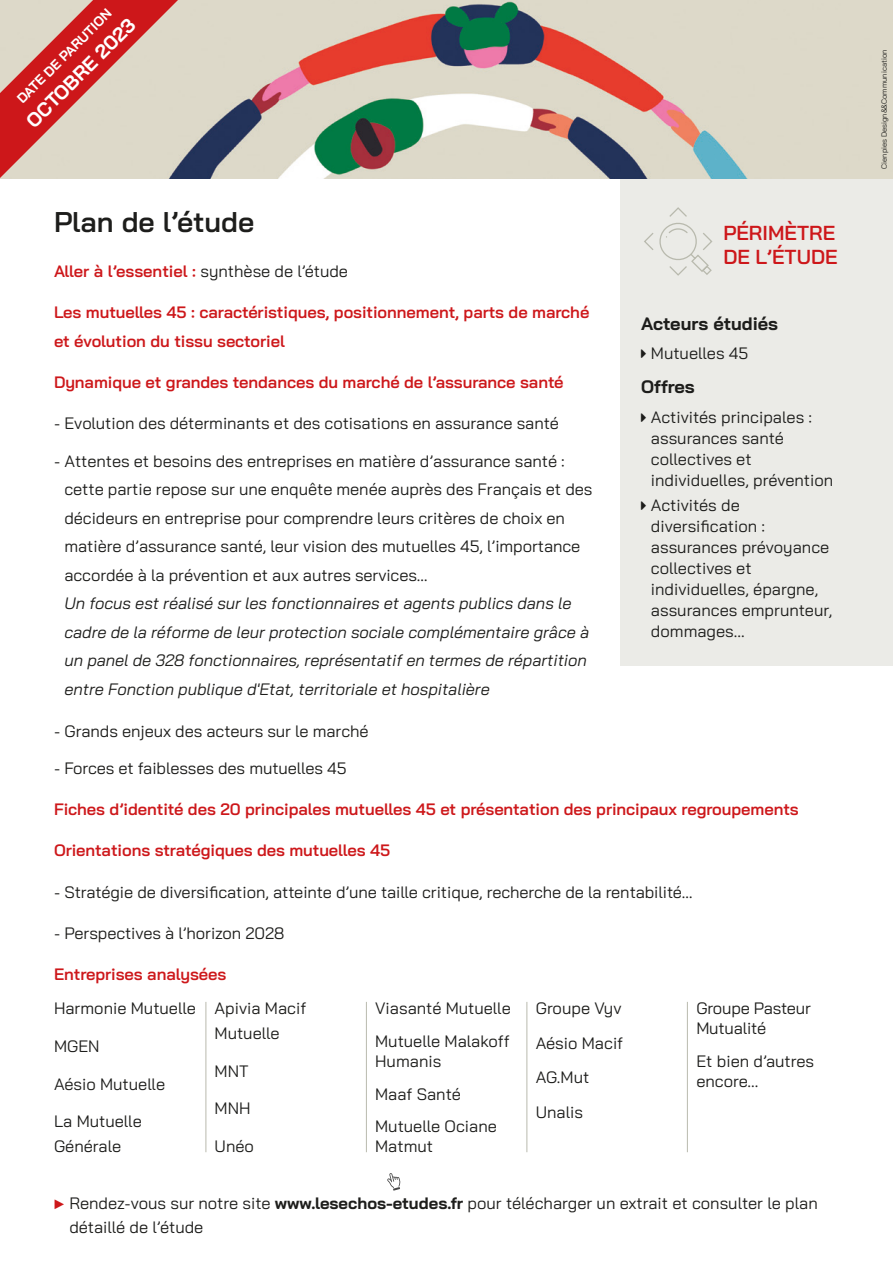
<style>
.page{position:relative;width:893px;height:1263px;background:#fff}
.page>*{position:absolute;margin:0;border:0;box-sizing:border-box;transform-origin:0 0}
.t1{font:600 28.5px "Bai Jamjuree";color:#1d1d1b}
.t2{font:600 20.25px/24.3px "Bai Jamjuree";color:#cd171a}
.t3{font:700 19.5px "Bai Jamjuree";color:#fff}
.t4{font:700 18px "Bai Jamjuree";color:#1d1d1b}
.t5{font:16.5px/21px "Bai Jamjuree";letter-spacing:-.005em;color:#1d1d1b}
.t6{font:600 16.5px/28.5px "Bai Jamjuree";letter-spacing:-.005em;color:#cd171a}
.t7{font:italic 16.5px/28.5px "Bai Jamjuree";letter-spacing:-.005em;color:#1d1d1b}
.t8{font:700 13.5px "Bai Jamjuree";color:#fff}
.t9{font:7.5px "Bai Jamjuree";color:#1d1d1b}
.s1{font-weight:400;color:#1d1d1b}
.s2{color:#cd171a}
.s3{font-weight:700}
</style>
<div class="page">
<div style="left:621px;top:179px;width:272px;height:487px;background:#ebebe7"></div>
<img style="left:0;top:0;width:893px;height:179px">
<hr style="left:366px;top:1002px;width:1px;height:150px;background:#b9baae">
<hr style="left:206px;top:1002px;width:1px;height:150px;background:#b9baae">
<hr style="left:526px;top:1002px;width:1px;height:150px;background:#b9baae">
<hr style="left:687px;top:1002px;width:1px;height:150px;background:#b9baae">
<svg style="left:644px;top:207px;width:69px;height:69px"></svg>
<svg style="left:0;top:0;width:178px;height:178px;background:#d69289"></svg>
<svg style="left:387px;top:1173px;width:13px;height:18px"></svg>
<p class="t8" style="left:14px;top:95px;width:128px;rotate:-45deg">DATE DE PARUTION</p>
<p class="t3" style="left:22px;top:116px;width:147px;rotate:-45deg">OCTOBRE 2023</p>
<h1 class="t1" style="left:54px;top:205px;width:202px">Plan de l’étude</h1>
<p class="t2" style="left:723px;top:221px;width:116px">PÉRIMÈTRE<br>DE L’ÉTUDE</p>
<p class="t6" style="left:54px;top:257px;width:295px">Aller à l’essentiel : <span class="s1">synthèse de l’étude</span></p>
<p class="t6" style="left:54px;top:298px;width:537px">Les mutuelles 45 : caractéristiques, positionnement, parts de marché et évolution du tissu sectoriel</p>
<p class="t6" style="left:54px;top:368px;width:511px">Dynamique et grandes tendances du marché de l’assurance santé</p>
<p class="t5" style="left:54px;top:413px;width:506px">- Evolution des déterminants et des cotisations en assurance santé</p>
<p class="t5" style="left:64px;top:446px;width:529px;line-height:28.5px;text-indent:-10px">- Attentes et besoins des entreprises en matière d’assurance santé : cette partie repose sur une enquête menée auprès des Français et des décideurs en entreprise pour comprendre leurs critères de choix en matière d’assurance santé, leur vision des mutuelles 45, l’importance accordée à la prévention et aux autres services…</p>
<p class="t7" style="left:64px;top:589px;width:526px">Un focus est réalisé sur les fonctionnaires et agents publics dans le cadre de la réforme de leur protection sociale complémentaire grâce à un panel de 328 fonctionnaires, représentatif en termes de répartition entre Fonction publique d'Etat, territoriale et hospitalière</p>
<p class="t5" style="left:54px;top:720px;width:316px">- Grands enjeux des acteurs sur le marché</p>
<p class="t5" style="left:54px;top:757px;width:294px">- Forces et faiblesses des mutuelles 45</p>
<p class="t6" style="left:54px;top:795px;width:746px">Fiches d’identité des 20 principales mutuelles 45 et présentation des principaux regroupements</p>
<p class="t6" style="left:54px;top:836px;width:338px">Orientations stratégiques des mutuelles 45</p>
<p class="t5" style="left:54px;top:881px;width:640px">- Stratégie de diversification, atteinte d’une taille critique, recherche de la rentabilité…</p>
<p class="t5" style="left:54px;top:922px;width:232px">- Perspectives à l’horizon 2028</p>
<p class="t6" style="left:54px;top:960px;width:174px">Entreprises analysées</p>
<p class="t5" style="left:54px;top:998px;width:143px">Harmonie Mutuelle</p>
<p class="t5" style="left:54px;top:1035px;width:47px">MGEN</p>
<p class="t5" style="left:54px;top:1073px;width:113px">Aésio Mutuelle</p>
<p class="t5" style="left:54px;top:1109px;width:89px;line-height:24.9px">La Mutuelle<br>Générale</p>
<p class="t4" style="left:641px;top:313px;width:138px">Acteurs étudiés</p>
<p class="t5" style="left:651px;top:343px;width:99px">Mutuelles 45</p>
<p class="t4" style="left:641px;top:377px;width:55px">Offres</p>
<p class="t5" style="left:651px;top:406px;width:184px">Activités principales : assurances santé collectives et individuelles, prévention</p>
<p class="t5" style="left:651px;top:495px;width:183px">Activités de diversification : assurances prévoyance collectives et individuelles, épargne, assurances emprunteur, dommages...</p>
<p class="t5" style="left:375px;top:992px;width:137px;line-height:32.7px">Viasanté Mutuelle<br>Mutuelle Malakoff</p>
<p class="t5" style="left:375px;top:1044px;width:123px;line-height:32.7px">Humanis<br>Maaf Santé<br>Mutuelle Ociane</p>
<p class="t5" style="left:375px;top:1136px;width:60px">Matmut</p>
<p class="t5" style="left:215px;top:996px;width:93px;line-height:24.9px">Apivia Macif<br>Mutuelle</p>
<p class="t5" style="left:215px;top:1060px;width:36px">MNT</p>
<p class="t5" style="left:215px;top:1098px;width:37px">MNH</p>
<p class="t5" style="left:215px;top:1136px;width:41px">Unéo</p>
<p class="t5" style="left:536px;top:991px;width:89px;line-height:34.5px">Groupe Vyv<br>Aésio Macif<br>AG.Mut<br>Unalis</p>
<p class="t5" style="left:696px;top:998px;width:116px;line-height:20px">Groupe Pasteur<br>Mutualité</p>
<p class="t5" style="left:696px;top:1051px;width:119px;line-height:20px">Et bien d’autres encore...</p>
<p class="t5" style="left:69px;top:1191px;width:750px;line-height:24px;text-indent:-16px"><span class="s2">▶</span> Rendez-vous sur notre site <span class="s3">www.lesechos-etudes.fr</span> pour télécharger un extrait et consulter le plan détaillé de l’étude</p>
<p class="t9" style="left:878px;top:169px;width:120px;rotate:-90deg">Cienpies Design&amp;&amp;Communication</p>
</div>
